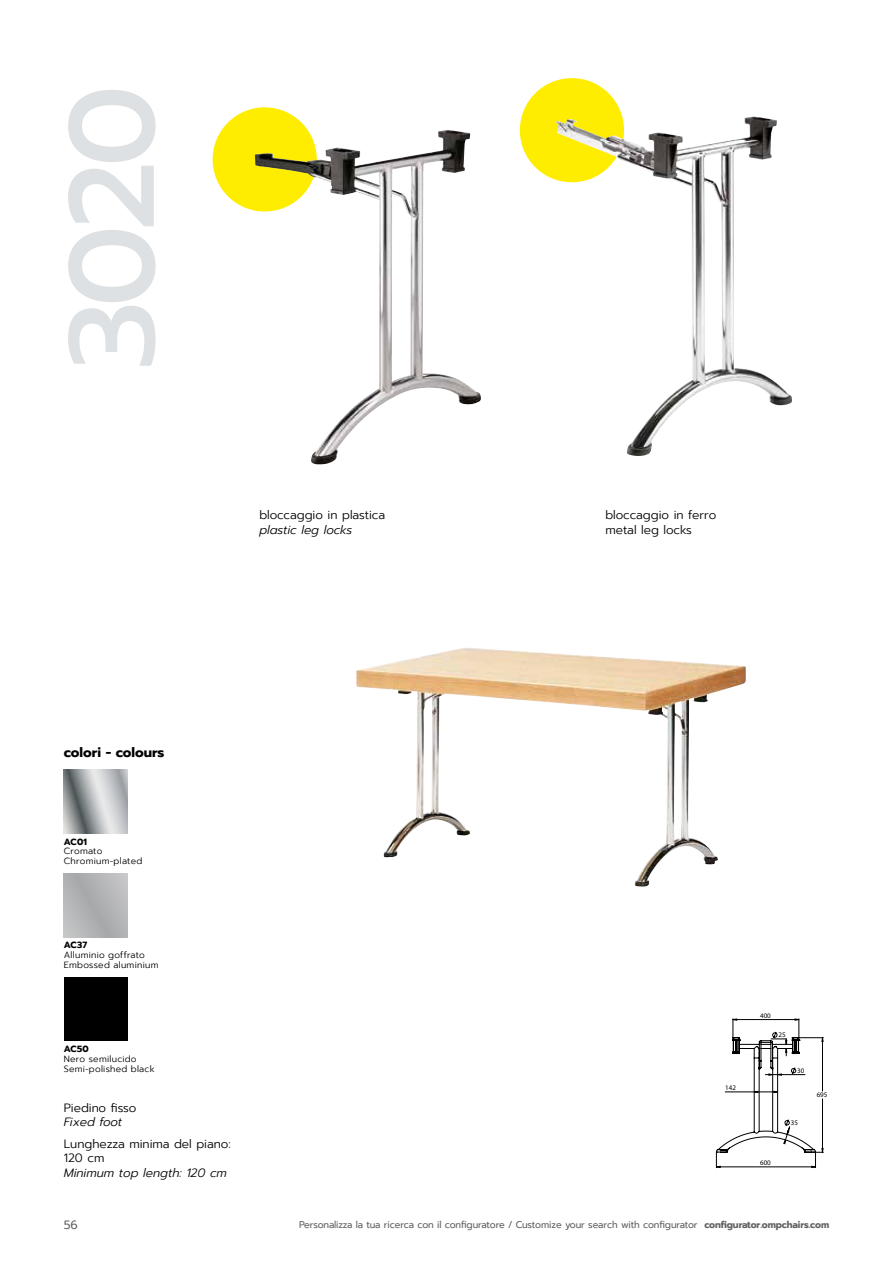
<style>
.page{position:relative;width:893px;height:1263px;background:#fff}
.page>*{position:absolute;margin:0;border:0;box-sizing:border-box;transform-origin:0 0}
.t1{font:500 120px "Prompt";color:#dee1e3}
.t2{font:700 13.5px "Prompt";color:#000}
.t3{font:300 12px/14.4px "Prompt";color:#000}
.t4{font:italic 300 12px "Prompt";color:#000}
.t5{font:italic 300 12px "Prompt";letter-spacing:-.02em;color:#000}
.t6{font:12px "Prompt";color:#646363}
.t7{font:9.75px "Prompt";letter-spacing:-.01em;color:#646363;scale:.96 1}
.t8{font:300 9px/9.9px "Prompt";letter-spacing:.03em;color:#000}
.t9{font:700 9px "Prompt";letter-spacing:.025em;color:#000}
.t10{font:7.05px "Arial";color:#000}
.s1{font-weight:700}
</style>
<div class="page">
<div style="left:520px;top:78px;width:104px;height:104px;background:#ffed00;border-radius:50%"></div>
<div style="left:213px;top:107px;width:104px;height:105px;background:#ffed00;border-radius:50%"></div>
<img style="left:255px;top:130px;width:226px;height:335px">
<img style="left:556px;top:118px;width:236px;height:338px">
<img style="left:356px;top:648px;width:390px;height:239px">
<hr style="left:717px;top:1262px;width:99px;height:1px;background:#000">
<svg style="left:715px;top:1018px;width:109px;height:151px"></svg>
<svg style="left:64px;top:770px;width:64px;height:63px;background:#abafb1"></svg>
<svg style="left:64px;top:874px;width:64px;height:63px;background:#b3b4b6"></svg>
<div style="left:64px;top:977px;width:64px;height:64px;background:#000"></div>
<h1 class="t1" style="left:26px;top:371px;width:287px;rotate:-90deg">3020</h1>
<p class="t3" style="left:259px;top:508px;width:127px">bloccaggio in plastica</p>
<p class="t4" style="left:259px;top:521px;width:94px">plastic leg locks</p>
<h2 class="t2" style="left:64px;top:742px;width:102px">colori - colours</h2>
<p class="t9" style="left:64px;top:835px;width:25px">AC01</p>
<p class="t8" style="left:64px;top:846px;width:80px">Cromato<br>Chromium-plated</p>
<p class="t9" style="left:64px;top:938px;width:25px">AC37</p>
<p class="t8" style="left:64px;top:950px;width:96px">Alluminio goffrato<br>Embossed aluminium</p>
<p class="t9" style="left:64px;top:1042px;width:27px">AC50</p>
<p class="t8" style="left:64px;top:1054px;width:92px">Nero semilucido<br>Semi-polished black</p>
<p class="t3" style="left:64px;top:1100px;width:74px">Piedino fisso</p>
<p class="t5" style="left:64px;top:1113px;width:60px">Fixed foot</p>
<p class="t3" style="left:64px;top:1136px;width:168px">Lunghezza minima del piano:<br>120 cm</p>
<p class="t4" style="left:64px;top:1164px;width:165px">Minimum top length: 120 cm</p>
<p class="t3" style="left:605px;top:508px;width:112px">bloccaggio in ferro metal leg locks</p>
<p class="t10" style="left:725px;top:1083px;width:12px">142</p>
<p class="t10" style="left:760px;top:1011px;width:12px">400</p>
<p class="t10" style="left:778px;top:1030px;width:9px">25</p>
<p class="t10" style="left:797px;top:1066px;width:9px">30</p>
<p class="t10" style="left:791px;top:1118px;width:9px">35</p>
<p class="t10" style="left:817px;top:1090px;width:12px">695</p>
<p class="t10" style="left:760px;top:1158px;width:12px">600</p>
<p class="t6" style="left:64px;top:1217px;width:16px">56</p>
<p class="t7" style="left:299px;top:1217px;width:553px">Personalizza la tua ricerca con il configuratore / Customize your search with configurator <span class="s1">configurator.ompchairs.com</span></p>
</div>
